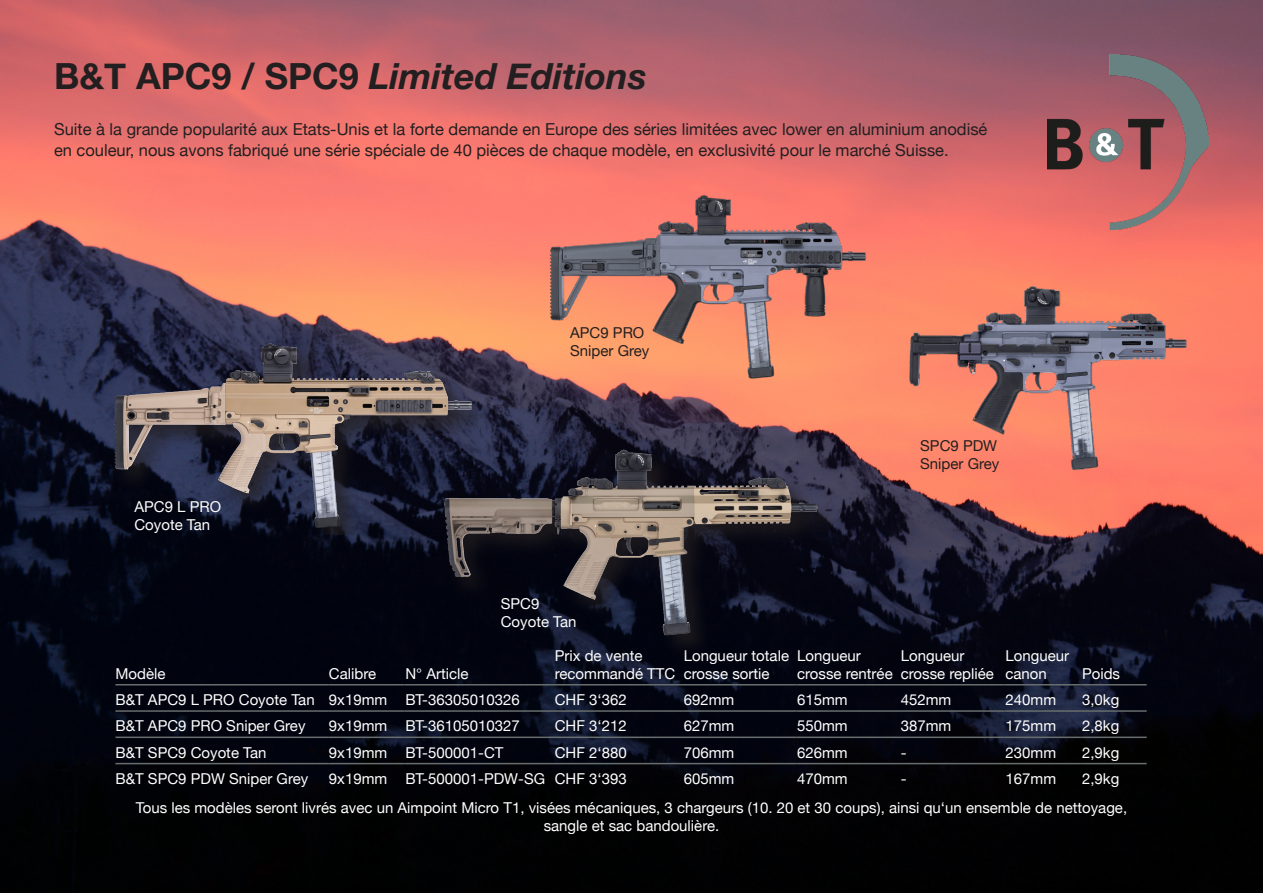
<style>
.page{position:relative;width:1263px;height:893px;background:#fff}
.page>*{position:absolute;margin:0;border:0;box-sizing:border-box;transform-origin:0 0}
.t1{font:italic 700 36px "Helvetica Neue";color:#231f20}
.t2{font:16.5px/21.6px "Helvetica Neue";color:#231f20}
.t3{font:15px/18px "Helvetica Neue";color:#fff}
.t4{font:15px "Helvetica Neue";color:#231f20}
.s1{font-style:normal}
</style>
<div class="page">
<img style="left:0;top:0;width:1263px;height:893px">
<hr style="left:115px;top:684px;width:213px;height:1px;background:#676e6d">
<hr style="left:328px;top:684px;width:77px;height:1px;background:#676e6d">
<hr style="left:405px;top:684px;width:149px;height:1px;background:#676e6d">
<hr style="left:554px;top:684px;width:129px;height:1px;background:#676e6d">
<hr style="left:683px;top:684px;width:113px;height:1px;background:#676e6d">
<hr style="left:796px;top:684px;width:104px;height:1px;background:#676e6d">
<hr style="left:900px;top:684px;width:105px;height:1px;background:#676e6d">
<hr style="left:1005px;top:684px;width:76px;height:1px;background:#676e6d">
<hr style="left:1081px;top:684px;width:66px;height:1px;background:#676e6d">
<hr style="left:115px;top:710px;width:213px;height:2px;background:#676e6d">
<hr style="left:328px;top:710px;width:77px;height:2px;background:#676e6d">
<hr style="left:405px;top:710px;width:149px;height:2px;background:#676e6d">
<hr style="left:554px;top:710px;width:129px;height:2px;background:#676e6d">
<hr style="left:683px;top:710px;width:113px;height:2px;background:#676e6d">
<hr style="left:796px;top:710px;width:104px;height:2px;background:#676e6d">
<hr style="left:900px;top:710px;width:105px;height:2px;background:#676e6d">
<hr style="left:1005px;top:710px;width:76px;height:2px;background:#676e6d">
<hr style="left:1081px;top:710px;width:66px;height:2px;background:#676e6d">
<hr style="left:115px;top:737px;width:213px;height:1px;background:#676e6d">
<hr style="left:328px;top:737px;width:77px;height:1px;background:#676e6d">
<hr style="left:405px;top:737px;width:149px;height:1px;background:#676e6d">
<hr style="left:554px;top:737px;width:129px;height:1px;background:#676e6d">
<hr style="left:683px;top:737px;width:113px;height:1px;background:#676e6d">
<hr style="left:796px;top:737px;width:104px;height:1px;background:#676e6d">
<hr style="left:900px;top:737px;width:105px;height:1px;background:#676e6d">
<hr style="left:1005px;top:737px;width:76px;height:1px;background:#676e6d">
<hr style="left:1081px;top:737px;width:66px;height:1px;background:#676e6d">
<hr style="left:115px;top:763px;width:213px;height:1px;background:#676e6d">
<hr style="left:328px;top:763px;width:77px;height:1px;background:#676e6d">
<hr style="left:405px;top:763px;width:149px;height:1px;background:#676e6d">
<hr style="left:554px;top:763px;width:129px;height:1px;background:#676e6d">
<hr style="left:683px;top:763px;width:113px;height:1px;background:#676e6d">
<hr style="left:796px;top:763px;width:104px;height:1px;background:#676e6d">
<hr style="left:900px;top:763px;width:105px;height:1px;background:#676e6d">
<hr style="left:1005px;top:763px;width:76px;height:1px;background:#676e6d">
<hr style="left:1081px;top:763px;width:66px;height:1px;background:#676e6d">
<img style="left:107px;top:340px;width:370px;height:194px">
<img style="left:543px;top:193px;width:327px;height:194px">
<img style="left:902px;top:282px;width:291px;height:194px">
<div style="left:441px;top:447px;width:400px;height:212px;background:#231f20;opacity:.75"></div>
<img style="left:439px;top:446px;width:384px;height:195px">
<img style="left:1048px;top:54px;width:161px;height:175px">
<p class="t1" style="left:54px;top:54px;width:594px"><span class="s1">B&amp;T APC9 / SPC9</span> Limited Editions</p>
<p class="t2" style="left:54px;top:118px;width:935px">Suite à la grande popularité aux Etats-Unis et la forte demande en Europe des séries limitées avec lower en aluminium anodisé en couleur, nous avons fabriqué une série spéciale de 40 pièces de chaque modèle, en exclusivité pour le marché Suisse.</p>
<p class="t3" style="left:134px;top:498px;width:88px">APC9 L PRO</p>
<p class="t3" style="left:134px;top:516px;width:77px">Coyote Tan</p>
<p class="t3" style="left:115px;top:664px;width:52px">Modèle</p>
<p class="t3" style="left:329px;top:664px;width:49px">Calibre</p>
<p class="t3" style="left:405px;top:664px;width:65px">N° Article</p>
<p class="t4" style="left:570px;top:324px;width:76px">APC9 PRO</p>
<p class="t4" style="left:570px;top:342px;width:81px">Sniper Grey</p>
<p class="t4" style="left:920px;top:437px;width:78px">SPC9 PDW</p>
<p class="t4" style="left:920px;top:455px;width:81px">Sniper Grey</p>
<p class="t3" style="left:501px;top:595px;width:40px">SPC9</p>
<p class="t3" style="left:501px;top:613px;width:77px">Coyote Tan</p>
<p class="t3" style="left:555px;top:646px;width:89px">Prix de vente</p>
<p class="t3" style="left:555px;top:664px;width:122px">recommandé TTC</p>
<p class="t3" style="left:684px;top:646px;width:107px">Longueur totale crosse sortie</p>
<p class="t3" style="left:797px;top:646px;width:97px">Longueur crosse rentrée</p>
<p class="t3" style="left:901px;top:646px;width:65px">Longueur</p>
<p class="t3" style="left:901px;top:664px;width:95px">crosse repliée</p>
<p class="t3" style="left:1005px;top:646px;width:65px">Longueur canon</p>
<p class="t3" style="left:1082px;top:664px;width:40px">Poids</p>
<p class="t3" style="left:115px;top:690px;width:201px">B&amp;T APC9 L PRO Coyote Tan</p>
<p class="t3" style="left:329px;top:690px;width:60px">9x19mm</p>
<p class="t3" style="left:405px;top:690px;width:116px">BT-36305010326</p>
<p class="t3" style="left:555px;top:690px;width:73px">CHF 3‘362</p>
<p class="t3" style="left:684px;top:690px;width:52px">692mm</p>
<p class="t3" style="left:797px;top:690px;width:52px">615mm</p>
<p class="t3" style="left:901px;top:690px;width:52px">452mm</p>
<p class="t3" style="left:1005px;top:690px;width:52px">240mm</p>
<p class="t3" style="left:1082px;top:690px;width:39px">3,0kg</p>
<p class="t3" style="left:115px;top:717px;width:192px">B&amp;T APC9 PRO Sniper Grey</p>
<p class="t3" style="left:329px;top:717px;width:60px">9x19mm</p>
<p class="t3" style="left:405px;top:717px;width:116px">BT-36105010327</p>
<p class="t3" style="left:555px;top:717px;width:73px">CHF 3‘212</p>
<p class="t3" style="left:684px;top:717px;width:52px">627mm</p>
<p class="t3" style="left:797px;top:717px;width:52px">550mm</p>
<p class="t3" style="left:901px;top:717px;width:52px">387mm</p>
<p class="t3" style="left:1005px;top:717px;width:52px">175mm</p>
<p class="t3" style="left:1082px;top:717px;width:39px">2,8kg</p>
<p class="t3" style="left:115px;top:743px;width:153px">B&amp;T SPC9 Coyote Tan</p>
<p class="t3" style="left:329px;top:743px;width:60px">9x19mm</p>
<p class="t3" style="left:405px;top:743px;width:100px">BT-500001-CT</p>
<p class="t3" style="left:555px;top:743px;width:73px">CHF 2‘880</p>
<p class="t3" style="left:684px;top:743px;width:52px">706mm</p>
<p class="t3" style="left:797px;top:743px;width:52px">626mm</p>
<p class="t3" style="left:901px;top:743px;width:7px">-</p>
<p class="t3" style="left:1005px;top:743px;width:52px">230mm</p>
<p class="t3" style="left:1082px;top:743px;width:39px">2,9kg</p>
<p class="t3" style="left:115px;top:769px;width:194px">B&amp;T SPC9 PDW Sniper Grey</p>
<p class="t3" style="left:329px;top:769px;width:60px">9x19mm</p>
<p class="t3" style="left:405px;top:769px;width:141px">BT-500001-PDW-SG</p>
<p class="t3" style="left:555px;top:769px;width:73px">CHF 3‘393</p>
<p class="t3" style="left:684px;top:769px;width:52px">605mm</p>
<p class="t3" style="left:797px;top:769px;width:52px">470mm</p>
<p class="t3" style="left:901px;top:769px;width:7px">-</p>
<p class="t3" style="left:1005px;top:769px;width:52px">167mm</p>
<p class="t3" style="left:1082px;top:769px;width:39px">2,9kg</p>
<p class="t3" style="left:136px;top:798px;width:993px;text-align:center">Tous les modèles seront livrés avec un Aimpoint Micro T1, visées mécaniques, 3 chargeurs (10. 20 et 30 coups), ainsi qu‘un ensemble de nettoyage, sangle et sac bandoulière.</p>
</div>
